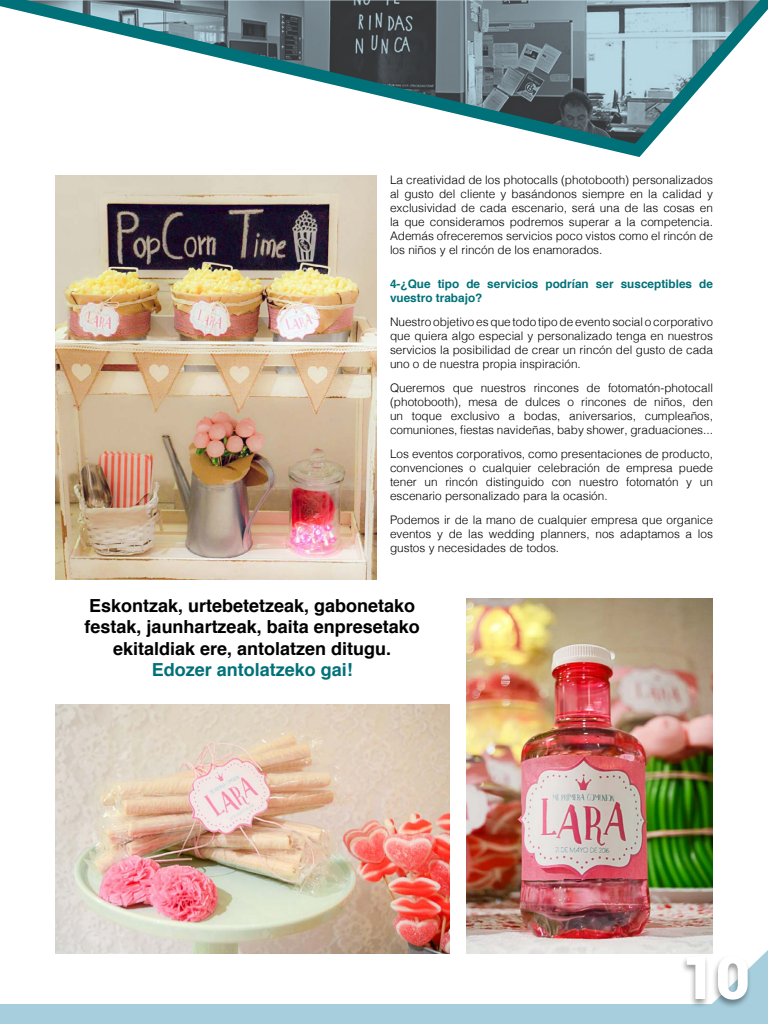
<style>
.page{position:relative;width:768px;height:1024px;background:#fff}
.page>*{position:absolute;margin:0;border:0;box-sizing:border-box;transform-origin:0 0}
.t1{font:900 60px "Roboto";color:#fff}
.t2{font:700 18px/21.6px "Helvetica";color:#000;text-align:center}
.t3{font:700 18px "Helvetica";color:#007179}
.t4{font:300 11.8px/14px "Helvetica";color:#000;text-align:justify}
.t5{font:700 11.8px/14px "Helvetica";color:#007179}
</style>
<div class="page">
<div style="left:0;top:1004px;width:768px;height:20px;background:#a6cedd"></div>
<svg style="left:752px;top:950px;width:16px;height:54px"></svg>
<div style="left:680px;top:955px;width:72px;height:54px;background:#000;opacity:.4"></div>
<svg style="left:0;top:0;width:768px;height:157px"></svg>
<img style="left:55px;top:176px;width:322px;height:404px">
<img style="left:466px;top:598px;width:247px;height:356px">
<img style="left:55px;top:705px;width:394px;height:249px">
<p class="t4" style="left:390px;top:172px;width:325px">La creatividad de los photocalls (photobooth) personalizados al gusto del cliente y basándonos siempre en la calidad y exclusividad de cada escenario, será una de las cosas en la que consideramos podremos superar a la competencia.<br>Además ofreceremos servicios poco vistos como el rincón de los niños y el rincón de los enamorados.</p>
<p class="t5" style="left:390px;top:277px;width:325px">4-¿Que tipo de servicios podrían ser susceptibles de vuestro trabajo?</p>
<p class="t4" style="left:390px;top:314px;width:325px">Nuestro objetivo es que todo tipo de evento social o corporativo que quiera algo especial y personalizado tenga en nuestros servicios la posibilidad de crear un rincón del gusto de cada uno o de nuestra propia inspiración.</p>
<p class="t4" style="left:390px;top:380px;width:325px">Queremos que nuestros rincones de fotomatón-photocall (photobooth), mesa de dulces o rincones de niños, den un toque exclusivo a bodas, aniversarios, cumpleaños, comuniones, fiestas navideñas, baby shower, graduaciones...</p>
<p class="t4" style="left:390px;top:446px;width:325px">Los eventos corporativos, como presentaciones de producto, convenciones o cualquier celebración de empresa puede tener un rincón distinguido con nuestro fotomatón y un escenario personalizado para la ocasión.</p>
<p class="t4" style="left:390px;top:512px;width:325px">Podemos ir de la mano de cualquier empresa que organice eventos y de las wedding planners, nos adaptamos a los gustos y necesidades de todos.</p>
<h2 class="t2" style="left:85px;top:595px;width:337px">Eskontzak, urtebetetzeak, gabonetako festak, jaunhartzeak, baita enpresetako ekitaldiak ere, antolatzen ditugu.</h2>
<h2 class="t3" style="left:152px;top:655px;width:203px">Edozer antolatzeko gai!</h2>
<h1 class="t1" style="left:681px;top:935px;width:71px">10</h1>
</div>
